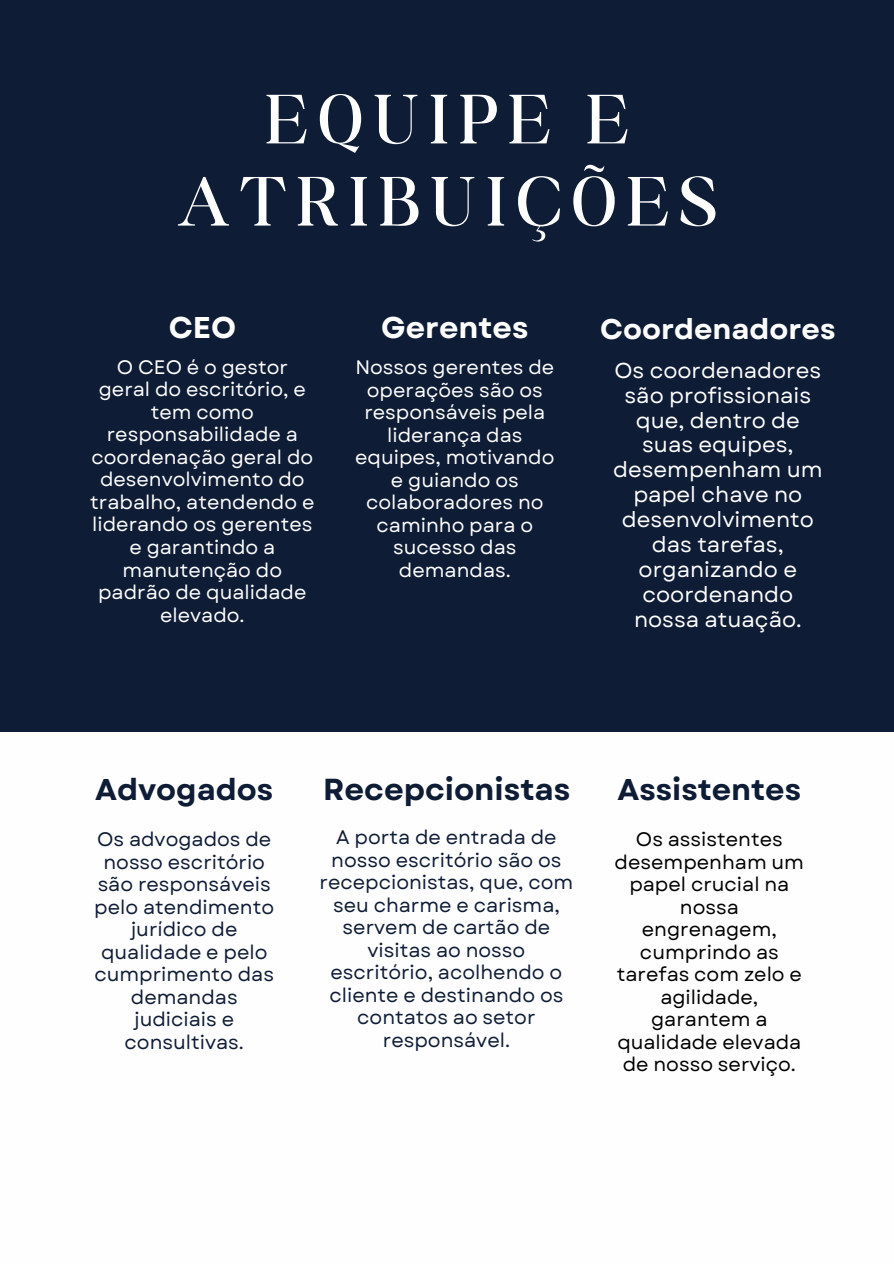
<style>
.page{position:relative;width:894px;height:1264px;background:#fff}
.page>*{position:absolute;margin:0;border:0;box-sizing:border-box;transform-origin:0 0}
.t1{font:300 75px/82.2px "Boston Angel";letter-spacing:.15em;color:#fefefe;text-align:center}
.t2{font:700 30.3px "Garet";color:#0f1c35}
.t3{font:700 30px "Garet";color:#0f1c35}
.t4{font:700 30px "Garet";color:#fefefe}
.t5{font:700 28.5px "Garet";color:#fefefe}
.t6{font:21.6px/24.9px "Garet";color:#fefefe;text-align:center}
.t7{font:19.5px/22.5px "Garet";color:#fefefe;text-align:center}
.t8{font:19.5px/22.5px "Garet";color:#0f1c35;text-align:center}
.t9{font:19.5px/22.5px "Garet";color:#000;text-align:center}
</style>
<div class="page">
<div style="left:0;top:0;width:893px;height:1263px;background:#0f1c35"></div>
<div style="left:0;top:732px;width:892px;height:531px;background:#fefefe"></div>
<p class="t1" style="left:177px;top:78px;width:540px">EQUIPE E<br>ATRIBUIÇÕES</p>
<h3 class="t4" style="left:169px;top:306px;width:69px">CEO</h3>
<p class="t7" style="left:90px;top:356px;width:226px">O CEO é o gestor geral do escritório, e tem como responsabilidade a coordenação geral do desenvolvimento do trabalho, atendendo e liderando os gerentes e garantindo a manutenção do padrão de qualidade elevado.</p>
<h3 class="t4" style="left:381px;top:306px;width:149px">Gerentes</h3>
<p class="t7" style="left:355px;top:356px;width:201px">Nossos gerentes de operações são os responsáveis pela liderança das equipes, motivando e guiando os colaboradores no caminho para o sucesso das demandas.</p>
<h3 class="t5" style="left:600px;top:309px;width:237px">Coordenadores</h3>
<p class="t6" style="left:613px;top:358px;width:211px">Os coordenadores são profissionais que, dentro de suas equipes, desempenham um papel chave no desenvolvimento das tarefas, organizando e coordenando nossa atuação.</p>
<h2 class="t3" style="left:95px;top:768px;width:180px">Advogados</h2>
<h1 class="t8" style="left:94px;top:828px;width:181px">Os advogados de nosso escritório são responsáveis pelo atendimento jurídico de qualidade e pelo cumprimento das demandas judiciais e consultivas.</h1>
<h3 class="t2" style="left:323px;top:767px;width:248px">Recepcionistas</h3>
<p class="t8" style="left:319px;top:826px;width:255px">A porta de entrada de nosso escritório são os recepcionistas, que, com seu charme e carisma, servem de cartão de visitas ao nosso escritório, acolhendo o cliente e destinando os contatos ao setor responsável.</p>
<h3 class="t3" style="left:617px;top:768px;width:185px">Assistentes</h3>
<p class="t9" style="left:614px;top:828px;width:191px">Os assistentes desempenham um papel crucial na nossa engrenagem, cumprindo as tarefas com zelo e agilidade, garantem a qualidade elevada de nosso serviço.</p>
</div>
